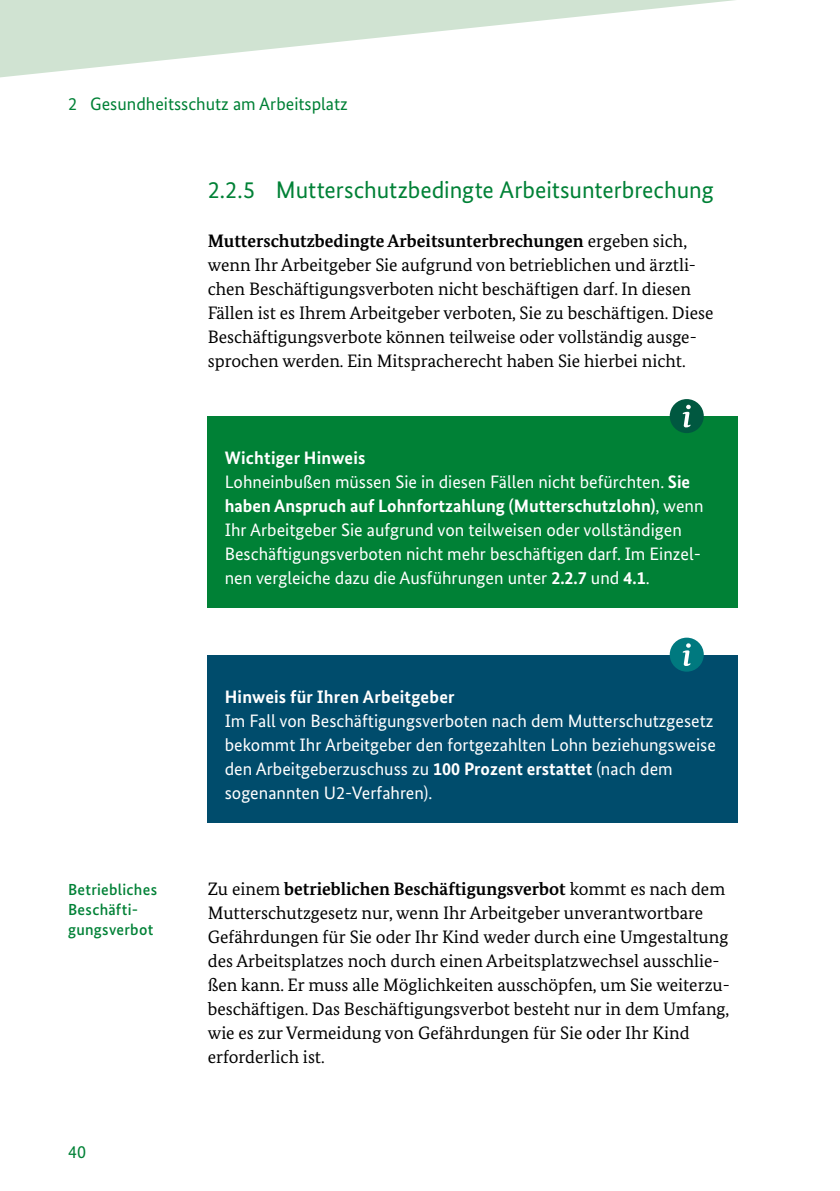
<style>
.page{position:relative;width:840px;height:1191px;background:#fff}
.page>*{position:absolute;margin:0;border:0;box-sizing:border-box;transform-origin:0 0}
.t1{font:24px "Bundes Sans";letter-spacing:-.005em;color:#008136}
.t2{font:18px/24px "Bundes Serif";color:#000}
.t3{font:18px/24px "Bundes Sans";color:#fff}
.t4{font:700 18px "Bundes Sans";letter-spacing:.01em;color:#fff}
.t5{font:18px "Bundes Sans";color:#008136}
.t6{font:500 16px/20px "Bundes Sans";letter-spacing:.015em;color:#008136}
.s1{font-weight:700}
</style>
<div class="page">
<svg style="left:0;top:0;width:735px;height:77px;fill:#d0e3d2"></svg>
<div style="left:207px;top:416px;width:530px;height:192px;background:#008136"></div>
<div style="left:669px;top:399px;width:34px;height:34px;background:#005840;border-radius:50%"></div>
<svg style="left:682px;top:405px;width:8px;height:22px"></svg>
<div style="left:207px;top:654px;width:530px;height:168px;background:#004c6c"></div>
<div style="left:669px;top:637px;width:34px;height:34px;background:#00797f;border-radius:50%"></div>
<svg style="left:682px;top:643px;width:8px;height:23px"></svg>
<p class="t5" style="left:68px;top:93px;width:281px">2 Gesundheitsschutz am Arbeitsplatz</p>
<h3 class="t1" style="left:207px;top:176px;width:507px">2.2.5 Mutterschutzbedingte Arbeitsunterbrechung</h3>
<p class="t2" style="left:207px;top:228px;width:507px"><span class="s1">Mutterschutzbedingte Arbeitsunterbrechungen</span> ergeben sich, wenn Ihr Arbeitgeber Sie aufgrund von betrieblichen und ärztli&shy;chen Beschäftigungsverboten nicht beschäftigen darf. In diesen Fällen ist es Ihrem Arbeitgeber verboten, Sie zu beschäftigen. Diese Beschäftigungsverbote können teilweise oder vollständig ausge&shy;sprochen werden. Ein Mitspracherecht haben Sie hierbei nicht.</p>
<h4 class="t4" style="left:225px;top:447px;width:142px">Wichtiger Hinweis</h4>
<p class="t3" style="left:225px;top:469px;width:480px">Lohneinbußen müssen Sie in diesen Fällen nicht befürchten. <span class="s1">Sie haben Anspruch auf Lohnfortzahlung (Mutterschutzlohn)</span>, wenn Ihr Arbeitgeber Sie aufgrund von teilweisen oder vollständigen Beschäftigungsverboten nicht mehr beschäftigen darf. Im Einzel&shy;nen vergleiche dazu die Ausführungen unter <span class="s1">2.2.7</span> und <span class="s1">4.1</span>.</p>
<p class="t6" style="left:68px;top:879px;width:90px">Betriebliches<br>Beschäfti&shy;gungsverbot</p>
<p class="t5" style="left:68px;top:1141px;width:19px">40</p>
<h4 class="t4" style="left:225px;top:685px;width:231px">Hinweis für Ihren Arbeitgeber</h4>
<p class="t3" style="left:225px;top:708px;width:492px">Im Fall von Beschäftigungsverboten nach dem Mutterschutzgesetz bekommt Ihr Arbeitgeber den fortgezahlten Lohn beziehungsweise den Arbeitgeberzuschuss zu <span class="s1">100 Prozent erstattet</span> (nach dem sogenannten U2-Verfahren).</p>
<p class="t2" style="left:207px;top:876px;width:523px">Zu einem <span class="s1">betrieblichen Beschäftigungsverbot</span> kommt es nach dem Mutterschutzgesetz nur, wenn Ihr Arbeitgeber unverantwortbare Gefährdungen für Sie oder Ihr Kind weder durch eine Umgestaltung des Arbeitsplatzes noch durch einen Arbeitsplatzwechsel ausschlie&shy;ßen kann. Er muss alle Möglichkeiten ausschöpfen, um Sie weiterzu&shy;beschäftigen. Das Beschäftigungsverbot besteht nur in dem Umfang, wie es zur Vermeidung von Gefährdungen für Sie oder Ihr Kind erforderlich ist.</p>
</div>
